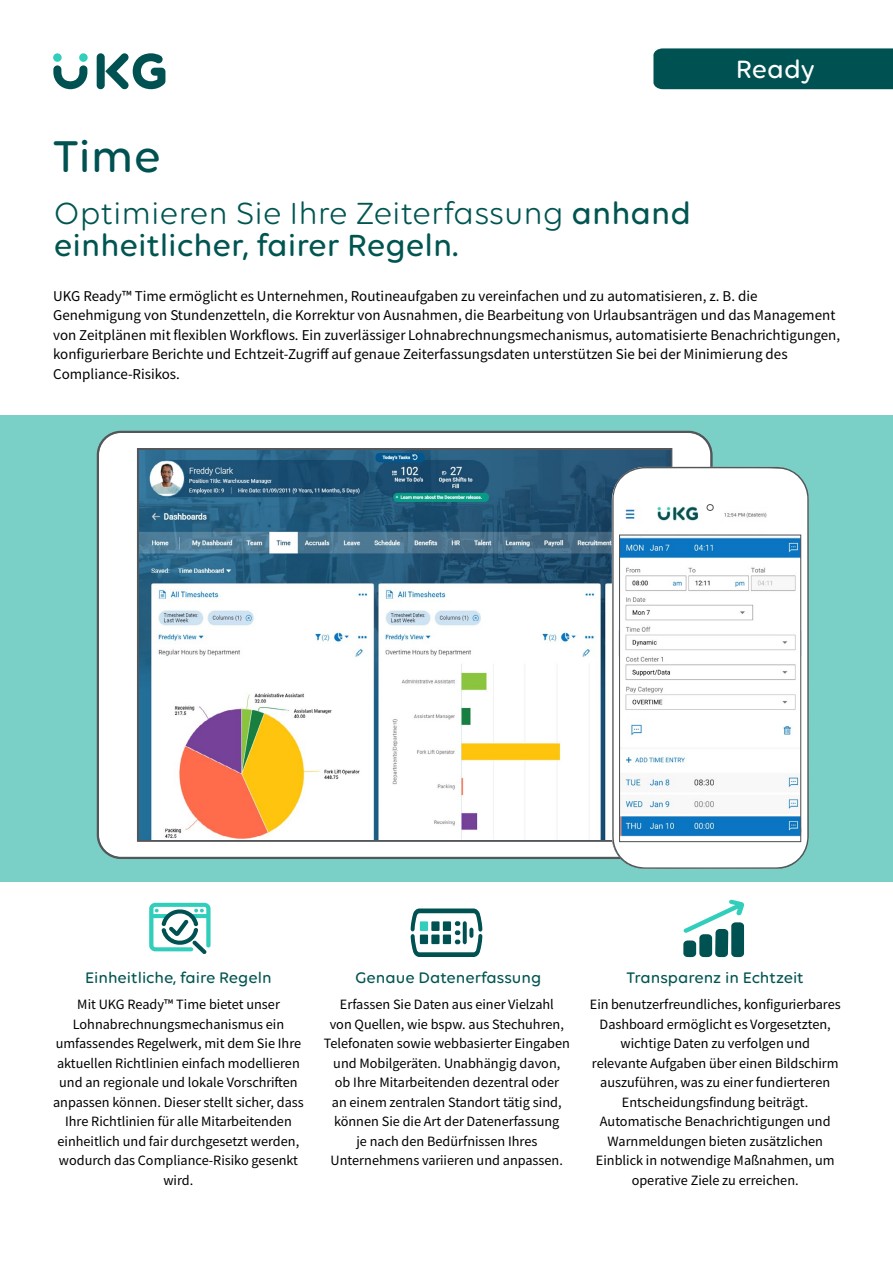
<style>
.page{position:relative;width:893px;height:1263px;background:#fff}
.page>*{position:absolute;margin:0;border:0;box-sizing:border-box;transform-origin:0 0}
.t1{font:500 48px "Volte Rounded";color:#005151}
.t2{font:500 33px/31.5px "Volte Rounded";color:#005551}
.t3{font:500 27px "Volte Rounded";color:#fff}
.t4{font:500 16.5px "Volte Rounded";color:#005551}
.t5{font:15px/19.5px "Source Sans Variable";color:#000}
.t6{font:14.25px/19.5px "Source Sans Variable";color:#000;text-align:center}
.s1{font-weight:400}
</style>
<div class="page">
<div style="left:653px;top:48px;width:240px;height:41px;background:#005151"></div>
<svg style="left:149px;top:903px;width:62px;height:51px"></svg>
<div style="left:0;top:415px;width:893px;height:466px;background:#7ad0c6"></div>
<svg style="left:96px;top:430px;width:618px;height:429px;background:#e0e3e3"></svg>
<svg style="left:683px;top:899px;width:61px;height:58px"></svg>
<svg style="left:411px;top:908px;width:71px;height:49px"></svg>
<svg style="left:463px;top:921px;width:4px;height:23px"></svg>
<div style="left:431px;top:921px;width:9px;height:10px;background:#005151"></div>
<div style="left:443px;top:921px;width:8px;height:10px;background:#005151"></div>
<div style="left:420px;top:934px;width:8px;height:10px;background:#005151"></div>
<div style="left:431px;top:934px;width:9px;height:10px;background:#005151"></div>
<div style="left:443px;top:934px;width:8px;height:10px;background:#005151"></div>
<svg style="left:469px;top:927px;width:4px;height:11px"></svg>
<img style="left:139px;top:450px;width:531px;height:389px">
<svg style="left:612px;top:467px;width:197px;height:402px;background:#dce7ee"></svg>
<div style="left:97px;top:53px;width:8px;height:36px;background:#005151;border-radius:4px"></div>
<svg style="left:105px;top:53px;width:60px;height:36px"></svg>
<div style="left:53px;top:53px;width:9px;height:9px;background:#30cebb;border-radius:50%"></div>
<div style="left:79px;top:53px;width:9px;height:9px;background:#30cebb;border-radius:50%"></div>
<svg style="left:53px;top:65px;width:34px;height:24px"></svg>
<h3 class="t3" style="left:736px;top:53px;width:81px">Ready</h3>
<h1 class="t1" style="left:53px;top:129px;width:109px">Time</h1>
<h2 class="t2" style="left:54px;top:197px;width:639px"><span class="s1">Optimieren Sie Ihre Zeiterfassung</span> anhand einheitlicher, fairer Regeln.</h2>
<p class="t5" style="left:53px;top:286px;width:788px">UKG Ready™ Time ermöglicht es Unternehmen, Routineaufgaben zu vereinfachen und zu automatisieren, z. B. die Genehmigung von Stundenzetteln, die Korrektur von Ausnahmen, die Bearbeitung von Urlaubsanträgen und das Management von Zeitplänen mit flexiblen Workflows. Ein zuverlässiger Lohnabrechnungsmechanismus, automatisierte Benachrichtigungen, konfigurierbare Berichte und Echtzeit-Zugriff auf genaue Zeiterfassungsdaten unterstützen Sie bei der Minimierung des Compliance-Risikos.</p>
<p class="t4" style="left:85px;top:968px;width:188px">Einheitliche, faire Regeln</p>
<p class="t6" style="left:53px;top:995px;width:252px">Mit UKG Ready™ Time bietet unser Lohnabrechnungsmechanismus ein umfassendes Regelwerk, mit dem Sie Ihre aktuellen Richtlinien einfach modellieren und an regionale und lokale Vorschriften anpassen können. Dieser stellt sicher, dass Ihre Richtlinien für alle Mitarbeitenden einheitlich und fair durchgesetzt werden, wodurch das Compliance-Risiko gesenkt wird.</p>
<p class="t4" style="left:355px;top:968px;width:188px">Genaue Datenerfassung</p>
<p class="t6" style="left:324px;top:995px;width:248px">Erfassen Sie Daten aus einer Vielzahl<br>von Quellen, wie bspw. aus Stechuhren, Telefonaten sowie webbasierter Eingaben und Mobilgeräten. Unabhängig davon, ob Ihre Mitarbeitenden dezentral oder<br>an einem zentralen Standort tätig sind, können Sie die Art der Datenerfassung<br>je nach den Bedürfnissen Ihres Unternehmens variieren und anpassen.</p>
<p class="t4" style="left:627px;top:968px;width:179px">Transparenz in Echtzeit</p>
<p class="t6" style="left:590px;top:995px;width:252px">Ein benutzerfreundliches, konfigurierbares Dashboard ermöglicht es Vorgesetzten, wichtige Daten zu verfolgen und<br>relevante Aufgaben über einen Bildschirm auszuführen, was zu einer fundierteren Entscheidungsfindung beiträgt.<br>Automatische Benachrichtigungen und Warnmeldungen bieten zusätzlichen Einblick in notwendige Maßnahmen, um operative Ziele zu erreichen.</p>
</div>
